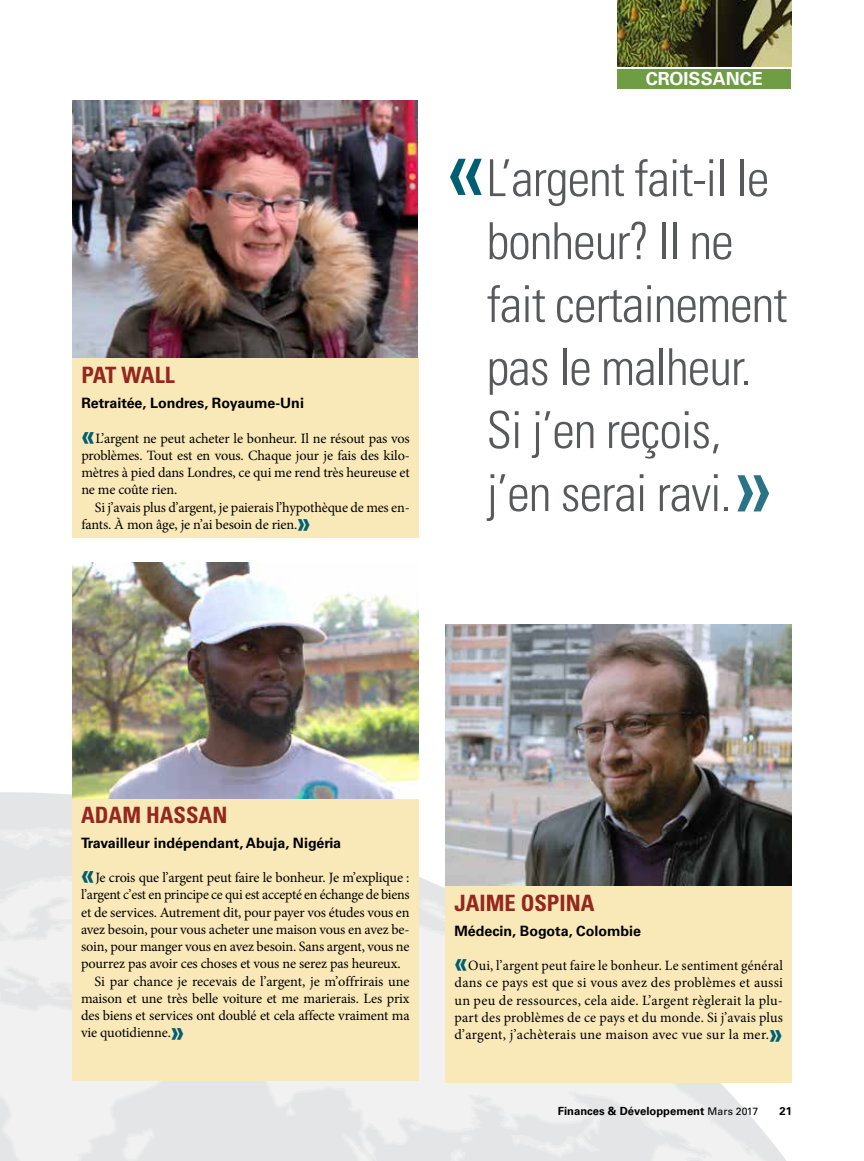
<style>
.page{position:relative;width:864px;height:1161px;background:#fff}
.page>*{position:absolute;margin:0;border:0;box-sizing:border-box;transform-origin:0 0}
.t1{font:300 condensed 51px/63px "Univers LT Std";letter-spacing:-.02em;color:#58595b}
.t2{font:700 condensed 22.5px "Univers LT Std";color:#94271f}
.t3{font:700 18px "Univers LT Std";color:#fff}
.t4{font:14.25px/17.2px "Minion Pro";letter-spacing:-.01em;color:#000;text-align:justify}
.t5{font:700 14.25px "Univers LT Std";color:#000}
.t6{font:700 11.25px "Univers LT Std";color:#000}
.s1{font-family:"Univers LT Std";font-weight:700;font-stretch:condensed;font-size:30px;color:#005f72}
.s2{font-weight:400;font-size:93px;color:#005f72}
.s3{font-weight:400;font-size:93px;color:#2a7386}
.s4{font-weight:400;font-size:10.5px}
</style>
<div class="page">
<svg style="left:0;top:792px;width:792px;height:82px;fill:#e4e5e6"></svg>
<svg style="left:0;top:874px;width:792px;height:287px"></svg>
<svg style="left:51px;top:995px;width:21px;height:10px"></svg>
<svg style="left:0;top:986px;width:23px;height:10px"></svg>
<svg style="left:0;top:930px;width:12px;height:11px"></svg>
<svg style="left:30px;top:924px;width:10px;height:10px"></svg>
<svg style="left:49px;top:923px;width:21px;height:8px"></svg>
<div style="left:0;top:825px;width:72px;height:26px;background:#ebebec"></div>
<div style="left:72px;top:798px;width:347px;height:283px;background:#fae9b8"></div>
<div style="left:446px;top:886px;width:346px;height:197px;background:#fae9b8"></div>
<img style="left:72px;top:562px;width:347px;height:236px">
<img style="left:446px;top:624px;width:345px;height:262px">
<img style="left:72px;top:101px;width:346px;height:257px">
<div style="left:72px;top:358px;width:347px;height:180px;background:#fae9b8"></div>
<img style="left:617px;top:0;width:174px;height:67px">
<div style="left:617px;top:69px;width:174px;height:20px;background:#6f9d43"></div>
<h2 class="t2" style="left:81px;top:362px;width:95px">PAT WALL</h2>
<p class="t5" style="left:81px;top:395px;width:224px">Retraitée, Londres, Royaume-Uni</p>
<p class="t4" style="left:81px;top:430px;width:330px"><span class="s1">«</span>L’argent ne peut acheter le bonheur. Il ne résout pas vos problèmes. Tout est en vous. Chaque jour je fais des kilo&shy;mètres à pied dans Londres, ce qui me rend très heureuse et ne me coûte rien.</p>
<p class="t4" style="left:81px;top:499px;width:330px;text-indent:14px">Si j’avais plus d’argent, je paierais l’hypothèque de mes en&shy;fants. À mon âge, je n’ai besoin de rien.<span class="s1">»</span></p>
<p class="t3" style="left:646px;top:68px;width:118px">CROISSANCE</p>
<h1 class="t1" style="left:487px;top:147px;width:302px;text-indent:-39px"><span class="s2">«</span>L’argent fait-il le bonheur? Il ne fait certainement pas le malheur.<br>Si j’en reçois, j’en serai ravi.<span class="s3">»</span></h1>
<h2 class="t2" style="left:81px;top:801px;width:148px">ADAM HASSAN</h2>
<p class="t5" style="left:81px;top:834px;width:262px">Travailleur indépendant, Abuja, Nigéria</p>
<p class="t4" style="left:81px;top:869px;width:330px"><span class="s1">«</span>Je crois que l’argent peut faire le bonheur. Je m’explique :</p>
<p class="t4" style="left:81px;top:886px;width:330px">l’argent c’est en principe ce qui est accepté en échange de biens</p>
<p class="t4" style="left:81px;top:904px;width:330px">et de services. Autrement dit, pour payer vos études vous en</p>
<p class="t4" style="left:81px;top:921px;width:330px">avez besoin, pour vous acheter une maison vous en avez be-</p>
<p class="t4" style="left:81px;top:938px;width:330px">soin, pour manger vous en avez besoin. Sans argent, vous ne</p>
<p class="t4" style="left:81px;top:955px;width:321px">pourrez pas avoir ces choses et vous ne serez pas heureux.</p>
<p class="t4" style="left:95px;top:973px;width:316px">Si par chance je recevais de l’argent, je m’offrirais une</p>
<p class="t4" style="left:81px;top:990px;width:330px">maison et une très belle voiture et me marierais. Les prix</p>
<p class="t4" style="left:81px;top:1007px;width:330px">des biens et services ont doublé et cela affecte vraiment ma</p>
<p class="t4" style="left:81px;top:1024px;width:104px">vie quotidienne.<span class="s1">»</span></p>
<h2 class="t2" style="left:454px;top:889px;width:142px">JAIME OSPINA</h2>
<p class="t5" style="left:454px;top:922px;width:188px">Médecin, Bogota, Colombie</p>
<p class="t4" style="left:454px;top:957px;width:330px"><span class="s1">«</span>Oui, l’argent peut faire le bonheur. Le sentiment général dans ce pays est que si vous avez des problèmes et aussi un peu de ressources, cela aide. L’argent règlerait la plu&shy;part des problèmes de ce pays et du monde. Si j’avais plus d’argent, j’achèterais une maison avec vue sur la mer.<span class="s1">»</span></p>
<p class="t6" style="left:558px;top:1105px;width:202px">Finances &amp; Développement <span class="s4">Mars 2017</span></p>
<p class="t6" style="left:779px;top:1105px;width:14px">21</p>
</div>
